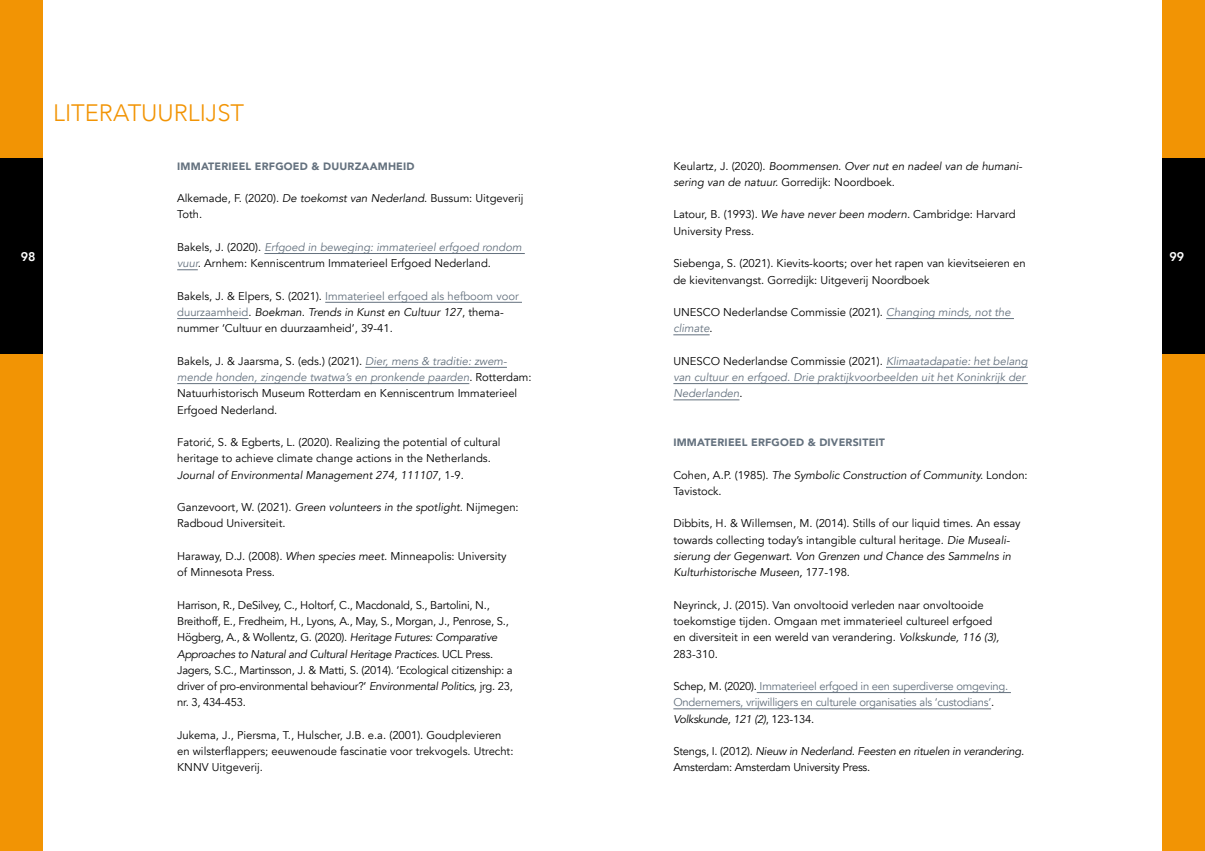
<style>
.page{position:relative;width:1205px;height:851px;background:#fff}
.page>*{position:absolute;margin:0;border:0;box-sizing:border-box;transform-origin:0 0}
.KOP_zwart{font:300 23.75px "Avenir";color:#f29404}
.t1{font:800 12.5px "Avenir";color:#fff}
.Plat{font:11.25px/16.2px "Avenir";color:#000}
.Plat-2{font:11.25px/16.2px "Avenir";letter-spacing:-.02em;color:#000}
.Plat-3{font:italic 11.25px/16.2px "Avenir";color:#000}
.Plat-4{font:11.25px/16.2px "Avenir";letter-spacing:-.02em;color:#64717e}
.Plat-5{font:italic 11.25px/16.2px "Avenir";color:#64717e}
.tk_vet{font:900 10.62px "Avenir";letter-spacing:.02em;color:#64717e}
.s1{font-style:normal}
.s2{font-style:italic}
.s3{font-style:italic;color:#64717e}
.s4{font-style:normal;color:#000}
.s5{color:#64717e}
.s6{font-family:"Helvetica"}
.s7{color:#000}
.s8{font-style:italic;color:#000}
</style>
<div class="page">
<div style="left:1162px;top:0;width:43px;height:850px;background:#f29404"></div>
<div style="left:1162px;top:158px;width:43px;height:195px;background:#000"></div>
<div style="left:0;top:0;width:43px;height:850px;background:#f29404"></div>
<div style="left:0;top:158px;width:43px;height:195px;background:#000"></div>
<hr style="left:264px;top:253px;width:261px;height:1px;background:#64717e">
<svg style="left:177px;top:269px;width:21px;height:1px"></svg>
<hr style="left:325px;top:302px;width:197px;height:1px;background:#64717e">
<hr style="left:177px;top:318px;width:71px;height:1px;background:#64717e">
<hr style="left:365px;top:367px;width:142px;height:1px;background:#64717e">
<hr style="left:177px;top:383px;width:292px;height:1px;background:#64717e">
<hr style="left:886px;top:318px;width:128px;height:1px;background:#64717e">
<hr style="left:673px;top:334px;width:36px;height:1px;background:#64717e">
<hr style="left:886px;top:367px;width:142px;height:1px;background:#64717e">
<hr style="left:673px;top:383px;width:355px;height:1px;background:#64717e">
<hr style="left:673px;top:399px;width:66px;height:1px;background:#64717e">
<hr style="left:757px;top:692px;width:254px;height:1px;background:#64717e">
<hr style="left:673px;top:708px;width:318px;height:1px;background:#64717e">
<p class="KOP_zwart" style="left:53px;top:99px;width:193px">LITERATUURLIJST</p>
<p class="Plat-3" style="left:673px;top:158px;width:350px"><span class="s1">Keulartz, J. (2020).</span> Boommensen. Over nut en nadeel van de humani&shy;sering van de natuur. <span class="s1">Gorredijk: Noordboek.</span></p>
<p class="Plat" style="left:673px;top:207px;width:344px">Latour, B. (1993). <span class="s2">We have never been modern.</span> Cambridge: Harvard<br>University Press.</p>
<p class="Plat" style="left:673px;top:255px;width:354px">Siebenga, S. (2021). Kievits-koorts; over het rapen van kievitseieren en de kievitenvangst. Gorredijk: Uitgeverij Noordboek</p>
<p class="Plat" style="left:673px;top:304px;width:339px">UNESCO Nederlandse Commissie (2021). <span class="s3">Changing minds, not the climate</span>.</p>
<p class="Plat-5" style="left:673px;top:353px;width:356px"><span class="s4">UNESCO Nederlandse Commissie (2021).</span> Klimaatadapatie: het belang van cultuur en erfgoed. Drie praktijkvoorbeelden uit het Koninkrijk der<br>Nederlanden<span class="s4">.</span></p>
<p class="tk_vet" style="left:177px;top:157px;width:239px">IMMATERIEEL ERFGOED &amp; DUURZAAMHEID</p>
<p class="Plat" style="left:177px;top:190px;width:348px">Alkemade, F. (2020). <span class="s2">De toekomst van Nederland</span>. Bussum: Uitgeverij<br>Toth.</p>
<p class="Plat" style="left:177px;top:239px;width:346px">Bakels, J. (2020). <span class="s3">Erfgoed in beweging: immaterieel erfgoed rondom vuur</span><span class="s2">.</span> Arnhem: Kenniscentrum Immaterieel Erfgoed Nederland.</p>
<p class="Plat" style="left:177px;top:288px;width:343px">Bakels, J. &amp; Elpers, S. (2021). <span class="s5">Immaterieel erfgoed als hefboom voor duurzaamheid</span>. <span class="s2">Boekman. Trends in Kunst en Cultuur 127</span>, thema&shy;nummer ‘Cultuur en duurzaamheid’, 39-41.</p>
<p class="Plat" style="left:177px;top:353px;width:356px">Bakels, J. &amp; Jaarsma, S. (eds.) (2021). <span class="s3">Dier, mens &amp; traditie: zwem&shy;mende honden, zingende twatwa’s en pronkende paarden</span>. Rotterdam:<br>Natuurhistorisch Museum Rotterdam en Kenniscentrum Immaterieel Erfgoed Nederland.</p>
<p class="Plat" style="left:177px;top:434px;width:325px">Fatorić, S. &amp; Egberts, L. (2020). Realizing the potential of cultural</p>
<p class="Plat" style="left:177px;top:450px;width:315px">heritage to achieve climate change actions in the Netherlands.</p>
<p class="Plat-3" style="left:177px;top:467px;width:288px">Journal of Environmental Management 274, 111107<span class="s1">, 1-9.</span></p>
<p class="Plat" style="left:177px;top:499px;width:343px">Ganzevoort, W. (2021). <span class="s2">Green volunteers in the spotlight.</span> Nijmegen:<br>Radboud Universiteit.</p>
<p class="Plat" style="left:177px;top:548px;width:331px">Haraway, D.J. (2008)<span class="s2">. When species meet.</span> Minneapolis: University</p>
<p class="Plat" style="left:177px;top:564px;width:99px">of Minnesota Press.</p>
<p class="Plat-2" style="left:177px;top:597px;width:333px">Harrison, R., DeSilvey, C., Holtorf, C., Macdonald, S., Bartolini, N., Breithoff, E., Fredheim, H., Lyons, A., May, S., Morgan, J., Penrose, S., Högberg, A., &amp; Wollentz, G. (2020). <span class="s2">Heritage Futures: Comparative Approaches to Natural and Cultural Heritage Practices.</span> UCL Press<span class="s6">.</span></p>
<p class="Plat-2" style="left:177px;top:662px;width:337px">Jagers, S.C., Martinsson, J. &amp; Matti, S. (2014). ‘Ecological citizenship: a driver of pro-environmental behaviour?’ <span class="s2">Environmental Politics</span>, jrg. 23,</p>
<p class="Plat" style="left:177px;top:694px;width:70px">nr. 3, 434-453.</p>
<p class="Plat" style="left:177px;top:727px;width:338px">Jukema, J., Piersma, T., Hulscher, J.B. e.a. (2001). Goudplevieren en wilsterflappers; eeuwenoude fascinatie voor trekvogels. Utrecht:<br>KNNV Uitgeverij.</p>
<p class="t1" style="left:21px;top:246px;width:16px">98</p>
<p class="t1" style="left:1169px;top:246px;width:16px">99</p>
<p class="tk_vet" style="left:673px;top:433px;width:213px">IMMATERIEEL ERFGOED &amp; DIVERSITEIT</p>
<p class="Plat-3" style="left:673px;top:467px;width:356px"><span class="s1">Cohen, A.P. (1985).</span> The Symbolic Construction of Community. <span class="s1">London:<br>Tavistock.</span></p>
<p class="Plat" style="left:673px;top:515px;width:349px">Dibbits, H. &amp; Willemsen, M. (2014). Stills of our liquid times. An essay towards collecting today’s intangible cultural heritage. <span class="s2">Die Museali&shy;sierung der Gegenwart. Von Grenzen und Chance des Sammelns in Kulturhistorische Museen</span><span class="s2">,</span> 177-198.</p>
<p class="Plat" style="left:673px;top:597px;width:327px">Neyrinck, J. (2015). Van onvoltooid verleden naar onvoltooide toekomstige tijden. Omgaan met immaterieel cultureel erfgoed en diversiteit in een wereld van verandering. <span class="s2">Volkskunde, 116 (3), </span>283-310.</p>
<p class="Plat-4" style="left:673px;top:678px;width:336px"><span class="s7">Schep, M. (2020).</span> Immaterieel erfgoed in een superdiverse omgeving.<br>Ondernemers, vrijwilligers en culturele organisaties als ‘custodians’<span class="s7">.<br></span><span class="s8">Volkskunde, 121 (2)</span><span class="s7">, 123-134.</span></p>
<p class="Plat-2" style="left:673px;top:743px;width:352px">Stengs, I. (2012). <span class="s2">Nieuw in Nederland. Feesten en rituelen in verandering.<br></span>Amsterdam: Amsterdam University Press.</p>
</div>
